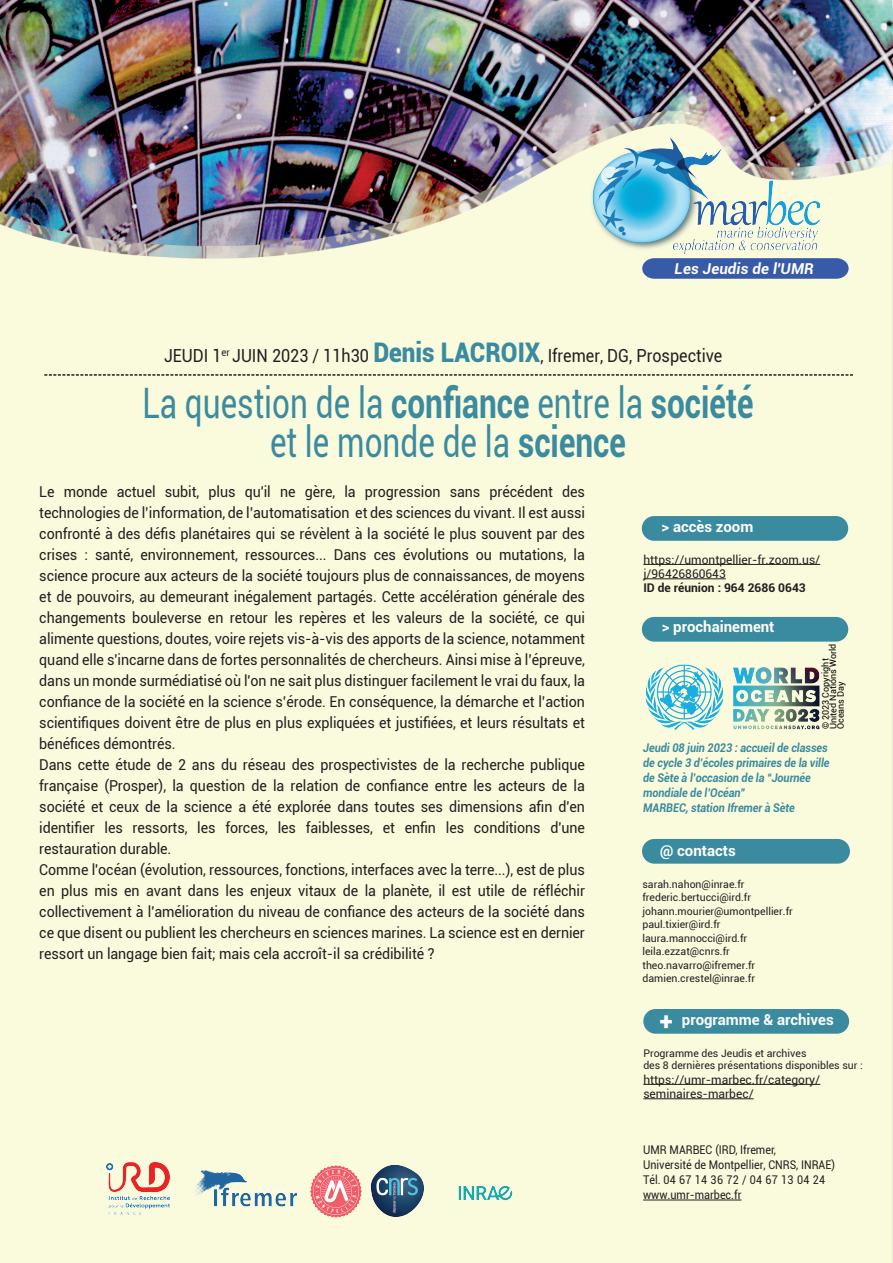
<style>
.page{position:relative;width:893px;height:1263px;background:#fff}
.page>*{position:absolute;margin:0;border:0;box-sizing:border-box;transform-origin:0 0}
.t1{font:42px/39px "Roboto";color:#3a8b9f;text-align:center;scale:.75 1}
.t2{font:18px "Roboto";color:#231f20;scale:.9 1}
.t3{font:15px/21px "Roboto";letter-spacing:-.005em;color:#231f20;scale:.95 1}
.t4{font:700 15px "Roboto";color:#fff}
.t5{font:italic 700 15px "Roboto";letter-spacing:.01em;color:#fff}
.t6{font:italic 700 12px/15px "Roboto";letter-spacing:-.005em;color:#3a8b9f;scale:.9 1}
.t7{font:12px/15px "Roboto";color:#231f20;scale:.9 1}
.t8{font:12px/14.4px "Roboto";color:#231f20}
.t9{font:700 12px "Roboto";color:#231f20}
.t10{font:10.5px/13.5px "Roboto";color:#231f20}
.t11{font:9px/7.5px "Roboto";letter-spacing:-.01em;color:#020100}
.s1{font-weight:900;font-size:27px;color:#3a8b9f}
.s2{font-weight:700}
.s3{font-weight:900;font-size:24px}
</style>
<div class="page">
<img style="left:0;top:0;width:893px;height:1263px">
<img style="left:584px;top:136px;width:241px;height:120px">
<hr style="left:643px;top:1200px;width:98px;height:1px;background:#231f20">
<div style="left:643px;top:1009px;width:206px;height:25px;background:#3a8b9f;border-radius:12px"></div>
<div style="left:642px;top:839px;width:208px;height:25px;background:#3a8b9f;border-radius:12px"></div>
<hr style="left:643px;top:1084px;width:177px;height:1px;background:#231f20">
<hr style="left:643px;top:1098px;width:111px;height:1px;background:#231f20">
<hr style="left:643px;top:564px;width:177px;height:1px;background:#231f20">
<hr style="left:643px;top:578px;width:83px;height:1px;background:#231f20">
<div style="left:642px;top:516px;width:206px;height:25px;background:#3a8b9f;border-radius:12px"></div>
<div style="left:642px;top:617px;width:206px;height:25px;background:#3a8b9f;border-radius:12px"></div>
<svg style="left:44px;top:374px;width:809px;height:2px;background:#8d8b7d"></svg>
<img style="left:309px;top:1164px;width:54px;height:54px">
<img style="left:371px;top:1164px;width:53px;height:54px">
<img style="left:457px;top:1185px;width:56px;height:16px">
<img style="left:107px;top:1162px;width:63px;height:52px">
<img style="left:190px;top:1169px;width:108px;height:38px">
<svg style="left:642px;top:258px;width:207px;height:21px;background:#4062ab"></svg>
<img style="left:642px;top:659px;width:180px;height:76px">
<p class="t5" style="left:675px;top:258px;width:141px">Les Jeudis de l'UMR</p>
<p class="t2" style="left:164px;top:343px;width:622px">JEUDI 1<sup>er</sup> JUIN 2023 / 11h30 <span class="s1">Denis LACROIX</span>, Ifremer, DG, Prospective</p>
<h1 class="t1" style="left:142px;top:382px;width:816px">La question de la <span class="s2">confiance</span> entre la <span class="s2">société </span>et le monde de la <span class="s2">science</span></h1>
<p class="t3" style="left:39px;top:480px;width:576px">Le monde actuel subit, plus qu'il ne gère, la progression sans précédent des technologies de l’information, de l’automatisation et des sciences du vivant. Il est aussi confronté à des défis planétaires qui se révèlent à la société le plus souvent par des crises : santé, environnement, ressources... Dans ces évolutions ou mutations, la science procure aux acteurs de la société toujours plus de connaissances, de moyens et de pouvoirs, au demeurant inégalement partagés. Cette accélération générale des changements bouleverse en retour les repères et les valeurs de la société, ce qui alimente questions, doutes, voire rejets vis-à-vis des apports de la science, notamment quand elle s'incarne dans de fortes personnalités de chercheurs. Ainsi mise à l’épreuve, dans un monde surmédiatisé où l'on ne sait plus distinguer facilement le vrai du faux, la confiance de la société en la science s’érode. En conséquence, la démarche et l’action scientifiques doivent être de plus en plus expliquées et justifiées, et leurs résultats et bénéfices démontrés.<br>Dans cette étude de 2 ans du réseau des prospectivistes de la recherche publique française (Prosper), la question de la relation de confiance entre les acteurs de la société et ceux de la science a été explorée dans toutes ses dimensions afin d'en identifier les ressorts, les forces, les faiblesses, et enfin les conditions d'une restauration durable.<br>Comme l'océan (évolution, ressources, fonctions, interfaces avec la terre...), est de plus en plus mis en avant dans les enjeux vitaux de la planète, il est utile de réfléchir collectivement à l'amélioration du niveau de confiance des acteurs de la société dans ce que disent ou publient les chercheurs en sciences marines. La science est en dernier ressort un langage bien fait; mais cela accroît-il sa crédibilité ?</p>
<p class="t4" style="left:661px;top:516px;width:93px">&gt; accès zoom</p>
<p class="t8" style="left:643px;top:552px;width:178px">https://umontpellier-fr.zoom.us/ j/96426860643</p>
<p class="t9" style="left:643px;top:580px;width:164px">ID de réunion : 964 2686 0643</p>
<p class="t4" style="left:662px;top:616px;width:114px">&gt; prochainement</p>
<p class="t11" style="left:821px;top:729px;width:87px;rotate:-90deg">© 2023 Copyright<br>United Nations World<br>Oceans Day</p>
<p class="t6" style="left:643px;top:740px;width:209px">Jeudi 08 juin 2023 : accueil de classes de cycle 3 d’écoles primaires de la ville de Sète à l’occasion de la “Journée mondiale de l’Océan”<br>MARBEC, station Ifremer à Sète</p>
<p class="t4" style="left:660px;top:840px;width:77px">@ contacts</p>
<p class="t10" style="left:642px;top:877px;width:152px">sarah.nahon@inrae.fr frederic.bertucci@ird.fr johann.mourier@umontpellier.fr paul.tixier@ird.fr laura.mannocci@ird.fr leila.ezzat@cnrs.fr theo.navarro@ifremer.fr damien.crestel@inrae.fr</p>
<p class="t4" style="left:660px;top:1009px;width:176px"><span class="s3">+</span> programme &amp; archives</p>
<p class="t10" style="left:643px;top:1047px;width:221px;line-height:12px">Programme des Jeudis et archives<br>des 8 dernières présentations disponibles sur :</p>
<p class="t8" style="left:643px;top:1071px;width:178px">https://umr-marbec.fr/category/ seminaires-marbec/</p>
<p class="t7" style="left:643px;top:1142px;width:215px">UMR MARBEC (IRD, Ifremer,<br>Université de Montpellier, CNRS, INRAE)<br>Tél. 04 67 14 36 72 / 04 67 13 04 24 www.umr-marbec.fr</p>
</div>
